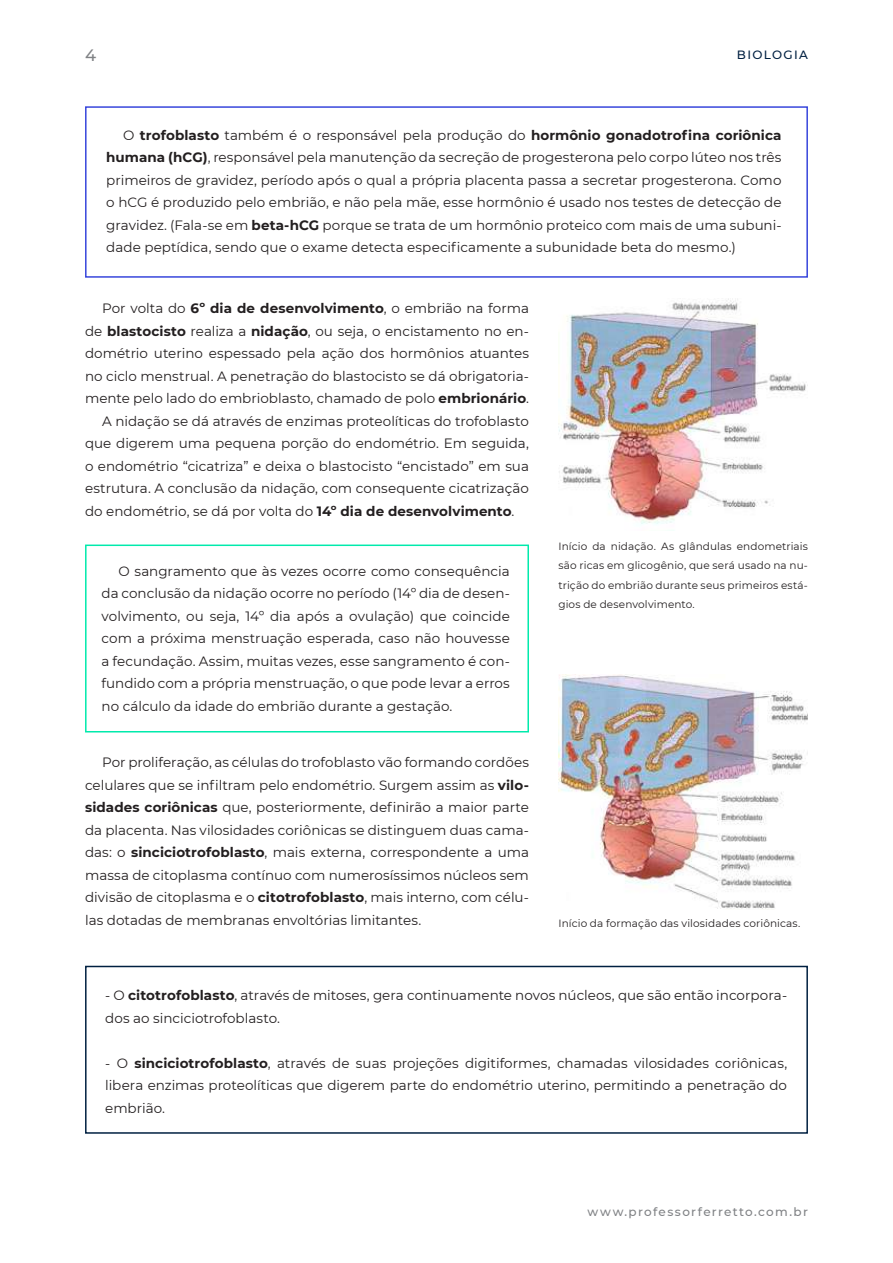
<style>
.page{position:relative;width:893px;height:1263px;background:#fff}
.page>*{position:absolute;margin:0;border:0;box-sizing:border-box;transform-origin:0 0}
.t1{font:500 16.5px "Montserrat";color:#808285}
.t2{font:13.5px/22.5px "Montserrat";color:#231f20;text-align:justify}
.t3{font:500 12px "Montserrat";letter-spacing:.11em;color:#808285}
.t4{font:500 12px "Montserrat";letter-spacing:.11em;color:#002041}
.t5{font:10.5px/19.5px "Montserrat";letter-spacing:.01em;color:#231f20;text-align:justify}
.s1{font-weight:700}
</style>
<div class="page">
<div style="left:85px;top:106px;width:723px;height:172px;border:2px solid #3846dc"></div>
<img style="left:558px;top:299px;width:250px;height:232px">
<div style="left:85px;top:544px;width:444px;height:188px;border:2px solid #00eaac"></div>
<img style="left:558px;top:675px;width:250px;height:234px">
<div style="left:85px;top:966px;width:723px;height:168px;border:2px solid #002041"></div>
<p class="t1" style="left:85px;top:44px;width:13px">4</p>
<p class="t4" style="left:737px;top:46px;width:73px">BIOLOGIA</p>
<p class="t2" style="left:106px;top:123px;width:677px;text-indent:17px">O <span class="s1">trofoblasto</span> também é o responsável pela produção do <span class="s1">hormônio gonadotrofina coriônica humana (hCG)</span>, responsável pela manutenção da secreção de progesterona pelo corpo lúteo nos três primeiros de gravidez, período após o qual a própria placenta passa a secretar progesterona. Como o hCG é produzido pelo embrião, e não pela mãe, esse hormônio é usado nos testes de detecção de gravidez. (Fala-se em <span class="s1">beta-hCG</span> porque se trata de um hormônio proteico com mais de uma subuni&shy;dade peptídica, sendo que o exame detecta especificamente a subunidade beta do mesmo.)</p>
<p class="t2" style="left:102px;top:296px;width:428px">Por volta do <span class="s1">6º dia de desenvolvimento</span>, o embrião na forma</p>
<p class="t2" style="left:85px;top:319px;width:445px">de <span class="s1">blastocisto</span> realiza a <span class="s1">nidação</span>, ou seja, o encistamento no en-</p>
<p class="t2" style="left:85px;top:341px;width:445px">dométrio uterino espessado pela ação dos hormônios atuantes</p>
<p class="t2" style="left:85px;top:364px;width:445px">no ciclo menstrual. A penetração do blastocisto se dá obrigatoria-</p>
<p class="t2" style="left:85px;top:386px;width:445px">mente pelo lado do embrioblasto, chamado de polo <span class="s1">embrionário</span>.</p>
<p class="t2" style="left:102px;top:409px;width:428px">A nidação se dá através de enzimas proteolíticas do trofoblasto</p>
<p class="t2" style="left:85px;top:431px;width:445px">que digerem uma pequena porção do endométrio. Em seguida,</p>
<p class="t2" style="left:85px;top:454px;width:445px">o endométrio “cicatriza” e deixa o blastocisto “encistado” em sua</p>
<p class="t2" style="left:85px;top:476px;width:445px">estrutura. A conclusão da nidação, com consequente cicatrização</p>
<p class="t2" style="left:85px;top:499px;width:431px">do endométrio, se dá por volta do <span class="s1">14º dia de desenvolvimento</span>.</p>
<p class="t2" style="left:102px;top:559px;width:410px;text-indent:17px">O sangramento que às vezes ocorre como consequência da conclusão da nidação ocorre no período (14º dia de desen&shy;volvimento, ou seja, 14º dia após a ovulação) que coincide com a próxima menstruação esperada, caso não houvesse a fecundação. Assim, muitas vezes, esse sangramento é con&shy;fundido com a própria menstruação, o que pode levar a erros no cálculo da idade do embrião durante a gestação.</p>
<p class="t2" style="left:85px;top:751px;width:445px;text-indent:17px">Por proliferação, as células do trofoblasto vão formando cordões celulares que se infiltram pelo endométrio. Surgem assim as <span class="s1">vilo&shy;sidades coriônicas</span> que, posteriormente, definirão a maior parte da placenta. Nas vilosidades coriônicas se distinguem duas cama&shy;das: o <span class="s1">sinciciotrofoblasto</span>, mais externa, correspondente a uma massa de citoplasma contínuo com numerosíssimos núcleos sem divisão de citoplasma e o <span class="s1">citotrofoblasto</span>, mais interno, com célu&shy;las dotadas de membranas envoltórias limitantes.</p>
<p class="t5" style="left:558px;top:536px;width:251px">Início da nidação. As glândulas endometriais são ricas em glicogênio, que será usado na nu&shy;trição do embrião durante seus primeiros está&shy;gios de desenvolvimento.</p>
<p class="t5" style="left:558px;top:913px;width:243px">Início da formação das vilosidades coriônicas.</p>
<p class="t2" style="left:105px;top:983px;width:683px">- O <span class="s1">citotrofoblasto</span>, através de mitoses, gera continuamente novos núcleos, que são então incorpora&shy;dos ao sinciciotrofoblasto.</p>
<p class="t2" style="left:105px;top:1051px;width:683px">- O <span class="s1">sinciciotrofoblasto</span>, através de suas projeções digitiformes, chamadas vilosidades coriônicas, libera enzimas proteolíticas que digerem parte do endométrio uterino, permitindo a penetração do embrião.</p>
<p class="t3" style="left:588px;top:1203px;width:222px">www.professorferretto.com.br</p>
</div>
